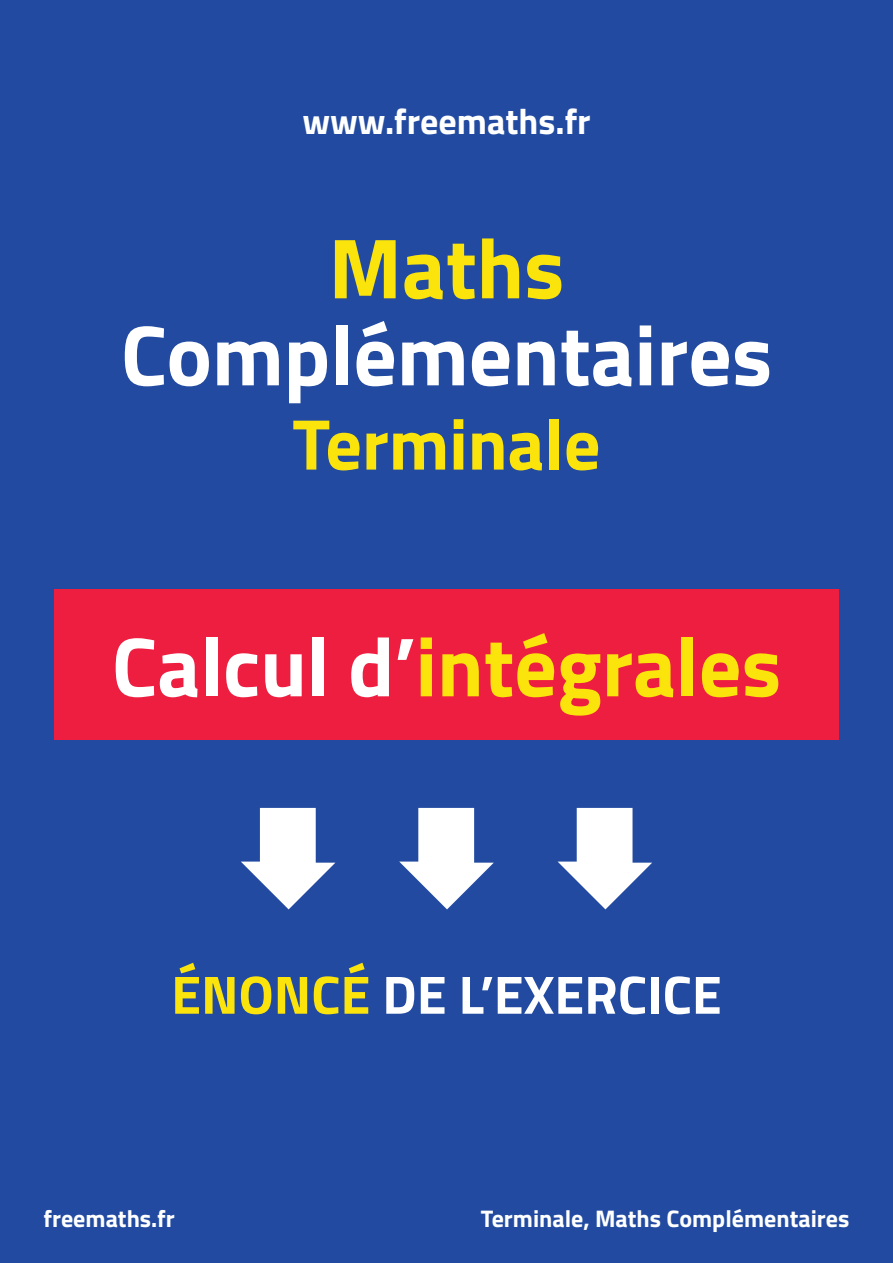
<style>
.page{position:relative;width:893px;height:1263px;background:#214aa0}
.page>*{position:absolute;margin:0;border:0;box-sizing:border-box;transform-origin:0 0}
.t1{font:700 85.5px "Titillium";color:#fff}
.t2{font:700 85.5px "Titillium";color:#fbe30c}
.t3{font:700 84px "Titillium";color:#fbe30c}
.t4{font:700 72px "Titillium";color:#fbe30c}
.t5{font:700 54px "Titillium";color:#fff}
.t6{font:700 36px "Titillium";color:#fff}
.t7{font:700 24px "Titillium";color:#fff}
.s1{color:#fff}
.s2{color:#fbe30c}
</style>
<div class="page">
<svg style="left:241px;top:808px;width:94px;height:101px"></svg>
<svg style="left:399px;top:808px;width:95px;height:101px"></svg>
<svg style="left:558px;top:808px;width:94px;height:101px"></svg>
<div style="left:54px;top:589px;width:785px;height:151px;background:#ed1e40"></div>
<h3 class="t6" style="left:302px;top:94px;width:290px">www.freemaths.fr</h3>
<h1 class="t2" style="left:329px;top:203px;width:237px">Maths</h1>
<h1 class="t1" style="left:121px;top:290px;width:653px">Complémentaires</h1>
<h3 class="t4" style="left:292px;top:389px;width:310px">Terminale</h3>
<p class="t3" style="left:112px;top:603px;width:671px"><span class="s1">Calcul d’</span>intégrales</p>
<h3 class="t5" style="left:171px;top:953px;width:552px"><span class="s2">ÉNONCÉ</span> DE L’EXERCICE</h3>
<p class="t7" style="left:44px;top:1200px;width:133px">freemaths.fr</p>
<p class="t7" style="left:481px;top:1200px;width:370px">Terminale, Maths Complémentaires</p>
</div>
